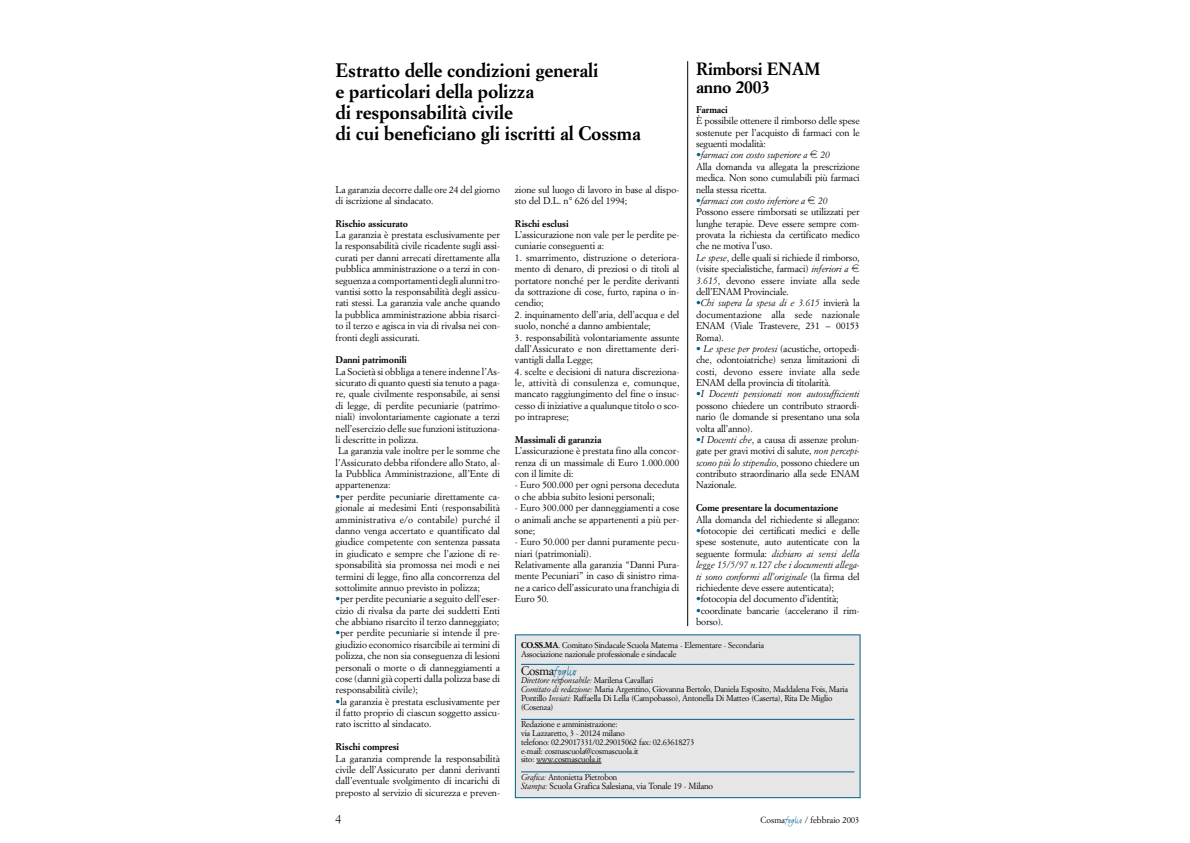
<style>
.page{position:relative;width:1190px;height:843px;background:#fff}
.page>*{position:absolute;margin:0;border:0;box-sizing:border-box;transform-origin:0 0}
.t1{font:700 19.25px/21px "Simoncini Garamond";letter-spacing:-.005em;color:#000}
.t2{font:700 17.5px/17.5px "Simoncini Garamond";letter-spacing:-.015em;color:#000}
.t3{font:14px "FF Justlefthand";color:#005e89}
.t4{font:12.25px "Simoncini Garamond";color:#231f20}
.t5{font:9.62px/11.4px "Simoncini Garamond";letter-spacing:-.005em;color:#000;text-align:justify}
.t6{font:700 9.62px "Simoncini Garamond";letter-spacing:-.005em;color:#000}
.t7{font:8.75px "Simoncini Garamond";letter-spacing:-.025em;color:#000}
.t8{font:8.31px/8.8px "Simoncini Garamond";letter-spacing:-.025em;color:#000}
.s1{font-style:italic;color:#005e89}
.s2{font-style:italic}
.s3{font-family:"Euro font"}
.s4{color:#005e89}
.s5{font-weight:700}
.s6{font-family:"Simoncini Garamond";font-size:12.25px;color:#000}
.s7{font-family:"FF Justlefthand";font-size:10.5px;color:#005e89}
</style>
<div class="page">
<hr style="left:687px;top:61px;width:1px;height:565px;background:#000">
<div style="left:515px;top:635px;width:345px;height:162px;background:#e6e6e6"></div>
<hr style="left:521px;top:664px;width:333px;height:1px;background:#005e89">
<hr style="left:521px;top:719px;width:333px;height:1px;background:#005e89">
<svg style="left:536px;top:763px;width:17px;height:1px"></svg>
<hr style="left:553px;top:763px;width:48px;height:1px;background:#000">
<hr style="left:521px;top:771px;width:333px;height:1px;background:#005e89">
<div style="left:515px;top:634px;width:346px;height:164px;border:1px solid #005e89"></div>
<h1 class="t1" style="left:336px;top:61px;width:307px">Estratto delle condizioni generali<br>e particolari della polizza<br>di responsabilità civile<br>di cui beneficiano gli iscritti al Cossma</h1>
<h2 class="t2" style="left:696px;top:62px;width:126px">Rimborsi ENAM anno 2003</h2>
<p class="t6" style="left:696px;top:105px;width:33px">Farmaci</p>
<p class="t5" style="left:696px;top:116px;width:165px">È possibile ottenere il rimborso delle spese sostenute per l’acquisto di farmaci con le seguenti modalità:</p>
<p class="t5" style="left:696px;top:150px;width:165px;text-align:left"><span class="s1">•</span><span class="s2">farmaci con costo superiore a</span> <span class="s3">E</span> <span class="s2">20<br></span>Alla domanda va allegata la prescrizione medica. Non sono cumulabili più farmaci nella stessa ricetta.</p>
<p class="t5" style="left:696px;top:196px;width:165px;text-align:left"><span class="s4">•</span><span class="s2">farmaci con costo inferiore a</span> <span class="s3">E</span> <span class="s2">20<br></span>Possono essere rimborsati se utilizzati per lunghe terapie. Deve essere sempre com&shy;provata la richiesta da certificato medico che ne motiva l’uso.<br><span class="s2">Le spese</span>, delle quali si richiede il rimborso, (visite specialistiche, farmaci) <span class="s2">inferiori a</span> <span class="s3">E </span><span class="s2">3.615</span>, devono essere inviate alla sede dell’ENAM Provinciale.</p>
<p class="t5" style="left:696px;top:298px;width:165px"><span class="s4">•</span><span class="s2">Chi supera la spesa di e 3.615</span> invierà la documentazione alla sede nazionale ENAM (Viale Trastevere, 231 – 00153<br>Roma).</p>
<p class="t5" style="left:696px;top:343px;width:165px"><span class="s4">•</span> <span class="s2">Le spese per protesi</span> (acustiche, ortopedi&shy;che, odontoiatriche) senza limitazioni di costi, devono essere inviate alla sede ENAM della provincia di titolarità.</p>
<p class="t5" style="left:696px;top:389px;width:165px"><span class="s4">•</span><span class="s2">I Docenti pensionati non autosufficienti </span>possono chiedere un contributo straordi&shy;nario (le domande si presentano una sola volta all’anno).</p>
<p class="t5" style="left:696px;top:434px;width:165px"><span class="s4">•</span><span class="s2">I Docenti che</span>, a causa di assenze prolun&shy;gate per gravi motivi di salute, <span class="s2">non percepi&shy;scono più lo stipendio</span>, possono chiedere un contributo straordinario alla sede ENAM Nazionale.</p>
<p class="t6" style="left:696px;top:504px;width:144px">Come presentare la documentazione</p>
<p class="t5" style="left:696px;top:514px;width:165px">Alla domanda del richiedente si allegano:</p>
<p class="t5" style="left:696px;top:525px;width:165px"><span class="s4">•</span>fotocopie dei certificati medici e delle spese sostenute, auto autenticate con la seguente formula: <span class="s2">dichiaro ai sensi della legge 15/5/97 n.127 che i documenti allega&shy;ti sono conformi all’originale</span> (la firma del richiedente deve essere autenticata);</p>
<p class="t5" style="left:696px;top:594px;width:144px"><span class="s4">•</span>fotocopia del documento d’identità;</p>
<p class="t5" style="left:696px;top:605px;width:165px"><span class="s4">•</span>coordinate bancarie (accelerano il rim&shy;borso).</p>
<p class="t5" style="left:515px;top:184px;width:166px">zione sul luogo di lavoro in base al dispo&shy;sto del D.L. n° 626 del 1994;</p>
<p class="t6" style="left:515px;top:219px;width:55px">Rischi esclusi</p>
<p class="t5" style="left:515px;top:230px;width:166px">L’assicurazione non vale per le perdite pe&shy;cuniarie conseguenti a:</p>
<p class="t5" style="left:515px;top:252px;width:166px">1. smarrimento, distruzione o deteriora&shy;mento di denaro, di preziosi o di titoli al portatore nonché per le perdite derivanti da sottrazione di cose, furto, rapina o in&shy;cendio;</p>
<p class="t5" style="left:515px;top:309px;width:166px">2. inquinamento dell’aria, dell’acqua e del suolo, nonché a danno ambientale;</p>
<p class="t5" style="left:515px;top:332px;width:166px">3. responsabilità volontariamente assunte dall’Assicurato e non direttamente deri&shy;vantigli dalla Legge;</p>
<p class="t5" style="left:515px;top:366px;width:166px">4. scelte e decisioni di natura discreziona&shy;le, attività di consulenza e, comunque, mancato raggiungimento del fine o insuc&shy;cesso di iniziative a qualunque titolo o sco&shy;po intraprese;</p>
<p class="t6" style="left:515px;top:435px;width:88px">Massimali di garanzia</p>
<p class="t5" style="left:515px;top:446px;width:166px">L’assicurazione è prestata fino alla concor&shy;renza di un massimale di Euro 1.000.000 con il limite di:</p>
<p class="t5" style="left:515px;top:480px;width:166px">- Euro 500.000 per ogni persona deceduta o che abbia subito lesioni personali;</p>
<p class="t5" style="left:515px;top:503px;width:166px">- Euro 300.000 per danneggiamenti a cose o animali anche se appartenenti a più per&shy;sone;</p>
<p class="t5" style="left:515px;top:537px;width:166px;text-align:left">- Euro 50.000 per danni puramente pecu&shy;niari (patrimoniali).<br>Relativamente alla garanzia “Danni Pura&shy;mente Pecuniari” in caso di sinistro rima&shy;ne a carico dell’assicurato una franchigia di Euro 50.</p>
<p class="t5" style="left:336px;top:184px;width:166px">La garanzia decorre dalle ore 24 del giorno di iscrizione al sindacato.</p>
<p class="t6" style="left:336px;top:219px;width:74px">Rischio assicurato</p>
<p class="t5" style="left:336px;top:230px;width:166px">La garanzia è prestata esclusivamente per la responsabilità civile ricadente sugli assi&shy;curati per danni arrecati direttamente alla pubblica amministrazione o a terzi in con&shy;seguenza a comportamenti degli alunni tro&shy;vantisi sotto la responsabilità degli assicu&shy;rati stessi. La garanzia vale anche quando la pubblica amministrazione abbia risarci&shy;to il terzo e agisca in via di rivalsa nei con&shy;fronti degli assicurati.</p>
<p class="t6" style="left:336px;top:356px;width:73px">Danni patrimonili</p>
<p class="t5" style="left:336px;top:366px;width:166px;text-align:left">La Società si obbliga a tenere indenne l’As&shy;sicurato di quanto questi sia tenuto a paga&shy;re, quale civilmente responsabile, ai sensi di legge, di perdite pecuniarie (patrimo&shy;niali) involontariamente cagionate a terzi nell’esercizio delle sue funzioni istituziona&shy;li descritte in polizza.<br>La garanzia vale inoltre per le somme che l’Assicurato debba rifondere allo Stato, al&shy;la Pubblica Amministrazione, all’Ente di appartenenza:</p>
<p class="t5" style="left:336px;top:491px;width:166px"><span class="s4">•</span>per perdite pecuniarie direttamente ca&shy;gionale ai medesimi Enti (responsabilità amministrativa e/o contabile) purché il danno venga accertato e quantificato dal giudice competente con sentenza passata in giudicato e sempre che l’azione di re&shy;sponsabilità sia promossa nei modi e nei termini di legge, fino alla concorrenza del sottolimite annuo previsto in polizza;</p>
<p class="t5" style="left:336px;top:594px;width:166px"><span class="s4">•</span>per perdite pecuniarie a seguito dell’eser&shy;cizio di rivalsa da parte dei suddetti Enti che abbiano risarcito il terzo danneggiato;</p>
<p class="t5" style="left:336px;top:628px;width:166px"><span class="s4">•</span>per perdite pecuniarie si intende il pre&shy;giudizio economico risarcibile ai termini di polizza, che non sia conseguenza di lesioni personali o morte o di danneggiamenti a cose (danni già coperti dalla polizza base di responsabilità civile);</p>
<p class="t5" style="left:336px;top:696px;width:166px"><span class="s4">•</span>la garanzia è prestata esclusivamente per il fatto proprio di ciascun soggetto assicu&shy;rato iscritto al sindacato.</p>
<p class="t6" style="left:336px;top:742px;width:65px">Rischi compresi</p>
<p class="t5" style="left:336px;top:753px;width:166px">La garanzia comprende la responsabilità civile dell’Assicurato per danni derivanti dall’eventuale svolgimento di incarichi di preposto al servizio di sicurezza e preven-</p>
<p class="t8" style="left:521px;top:642px;width:244px"><span class="s5">CO.SS.MA</span>. Comitato Sindacale Scuola Materna - Elementare - Secondaria<br>Associazione nazionale professionale e sindacale</p>
<h3 class="t3" style="left:521px;top:666px;width:57px"><span class="s6">Cosma</span>foglio</h3>
<p class="t8" style="left:521px;top:677px;width:329px"><span class="s2">Direttore responsabile:</span> Marilena Cavallari<br><span class="s2">Comitato di redazione:</span> Maria Argentino, Giovanna Bertolo, Daniela Esposito, Maddalena Fois, Maria Pontillo <span class="s2">Inviati:</span> Raffaella Di Lella (Campobasso), Antonella Di Matteo (Caserta), Rita De Miglio (Cosenza)</p>
<p class="t8" style="left:521px;top:720px;width:175px">Redazione e amministrazione:<br>via Lazzaretto, 3 - 20124 milano<br>telefono: 02.29017331/02.29015062 fax: 02.63618273 e-mail: cosmascuola@cosmascuola.it<br>sito: www.cosmascuola.it</p>
<p class="t8" style="left:521px;top:773px;width:98px"><span class="s2">Grafica:</span> Antonietta Pietrobon</p>
<p class="t7" style="left:521px;top:781px;width:194px"><span class="s2">Stampa:</span> Scuola Grafica Salesiana, via Tonale 19 - Milano</p>
<p class="t4" style="left:336px;top:813px;width:8px">4</p>
<p class="t7" style="left:761px;top:815px;width:101px">Cosma<span class="s7">foglio</span> / febbraio 2003</p>
</div>
